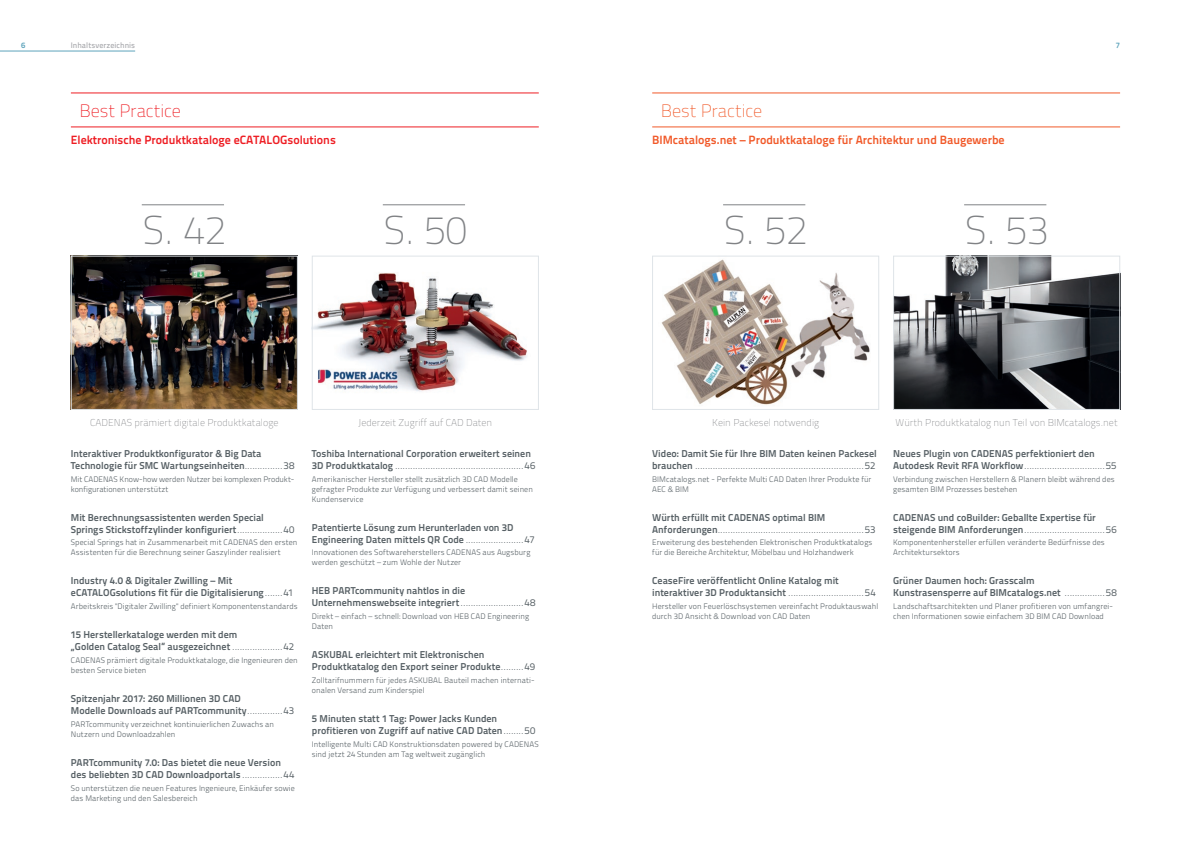
<style>
.page{position:relative;width:1191px;height:842px;background:#fff}
.page>*{position:absolute;margin:0;border:0;box-sizing:border-box;transform-origin:0 0}
.t1{font:40px "Titillium Text 25 L 1 wt";color:#808285}
.t2{font:18px "Titillium Text 25 L 1 wt";color:#ee1d23}
.t3{font:18px "Titillium Text 25 L 1 wt";color:#f15929}
.t4{font:12px "Titillium Text 25 L 800 wt";color:#f15929}
.t5{font:12px "Titillium Text 25 L 800 wt";color:#ee1d23}
.t6{font:10px/12px "Titillium Text 25 L 800 wt";color:#576065}
.t7{font:300 10px "Humanist 521 BT";color:#576065}
.t8{font:10px "Titillium Text 25 L 1 wt";color:#808285}
.t9{font:8px/10px "Titillium Text 25 L 250 wt";letter-spacing:.01em;color:#576065}
.t10{font:8px "Titillium Text 25 L 600 wt";letter-spacing:.005em;color:#a8a9ad}
.t11{font:8px "Titillium Text 25 L 800 wt";color:#5da3bb}
.s1{font-family:"Humanist 521 BT";font-weight:300}
.s2{font-family:"Titillium Text 25 L 400 wt"}
.s3{font-family:"Titillium Text 25 L 800 wt";font-weight:400}
.s4{font-family:"Titillium Text 25 L 400 wt";font-weight:400}
</style>
<div class="page">
<hr style="left:0;top:51px;width:135px;height:1px;background:#5da3bb">
<hr style="left:71px;top:93px;width:468px;height:1px;background:#ee1d23">
<hr style="left:71px;top:127px;width:468px;height:1px;background:#ee1d23">
<img style="left:73px;top:258px;width:223px;height:150px">
<div style="left:71px;top:256px;width:227px;height:154px;border:1px solid #dfe4e8"></div>
<hr style="left:142px;top:204px;width:82px;height:1px;background:#808285">
<img style="left:314px;top:272px;width:213px;height:120px">
<div style="left:312px;top:256px;width:227px;height:154px;border:1px solid #dfe4e8"></div>
<hr style="left:383px;top:204px;width:82px;height:1px;background:#808285">
<hr style="left:652px;top:93px;width:468px;height:1px;background:#f15929">
<hr style="left:652px;top:127px;width:468px;height:1px;background:#f15929">
<img style="left:661px;top:259px;width:209px;height:146px">
<div style="left:652px;top:256px;width:227px;height:154px;border:1px solid #dfe4e8"></div>
<hr style="left:723px;top:204px;width:82px;height:1px;background:#808285">
<img style="left:895px;top:258px;width:223px;height:150px">
<div style="left:893px;top:256px;width:227px;height:154px;border:1px solid #dfe4e8"></div>
<hr style="left:964px;top:204px;width:82px;height:1px;background:#808285">
<p class="t11" style="left:21px;top:39px;width:6px">6</p>
<p class="t10" style="left:71px;top:39px;width:66px">Inhaltsverzeichnis</p>
<p class="t11" style="left:1115px;top:39px;width:6px">7</p>
<h2 class="t2" style="left:79px;top:98px;width:103px">Best Practice</h2>
<h2 class="t3" style="left:660px;top:98px;width:103px">Best Practice</h2>
<h3 class="t5" style="left:71px;top:130px;width:266px">Elektronische Produktkataloge eCATALOGsolutions</h3>
<h3 class="t4" style="left:652px;top:130px;width:354px">BIMcatalogs.net – Produktkataloge für Architektur und Baugewerbe</h3>
<h1 class="t1" style="left:143px;top:202px;width:85px">S. 42</h1>
<h1 class="t1" style="left:384px;top:202px;width:85px">S. 50</h1>
<h1 class="t1" style="left:724px;top:202px;width:85px">S. 52</h1>
<h1 class="t1" style="left:965px;top:202px;width:85px">S. 53</h1>
<p class="t8" style="left:90px;top:416px;width:190px">CADENAS prämiert digitale Produktkataloge</p>
<p class="t8" style="left:358px;top:416px;width:136px">Jederzeit Zugriff auf CAD Daten</p>
<p class="t8" style="left:712px;top:416px;width:109px">Kein Packesel notwendig</p>
<p class="t8" style="left:895px;top:416px;width:224px">Würth Produktkatalog nun Teil von BIMcatalogs.net</p>
<p class="t6" style="left:71px;top:447px;width:225px">Interaktiver Produktkonfigurator &amp; Big Data<br>Technologie für SMC Wartungseinheiten<span class="s1">...............</span><span class="s2">38</span></p>
<p class="t9" style="left:71px;top:473px;width:225px">Mit CADENAS Know-how werden Nutzer bei komplexen Produkt&shy;konfigurationen unterstützt</p>
<p class="t6" style="left:71px;top:510px;width:225px">Mit Berechnungsassistenten werden Special<br>Springs Stickstoffzylinder konfiguriert<span class="s1">..................</span><span class="s2">40</span></p>
<p class="t9" style="left:71px;top:537px;width:228px">Special Springs hat in Zusammenarbeit mit CADENAS den ersten<br>Assistenten für die Berechnung seiner Gaszylinder realisiert</p>
<p class="t6" style="left:71px;top:574px;width:224px">Industry 4.0 &amp; Digitaler Zwilling – Mit eCATALOGsolutions fit für die Digitalisierung<span class="s1">.......</span><span class="s2">41</span></p>
<p class="t9" style="left:71px;top:601px;width:228px">Arbeitskreis "Digitaler Zwilling" definiert Komponentenstandards</p>
<p class="t6" style="left:71px;top:628px;width:225px">15 Herstellerkataloge werden mit dem<br>„Golden Catalog Seal“ ausgezeichnet <span class="s1">....................</span><span class="s2">42</span></p>
<p class="t9" style="left:71px;top:655px;width:228px">CADENAS prämiert digitale Produktkataloge, die Ingenieuren den besten Service bieten</p>
<p class="t6" style="left:71px;top:692px;width:225px">Spitzenjahr 2017: 260 Millionen 3D CAD<br>Modelle Downloads auf PARTcommunity<span class="s1">..............</span><span class="s2">43</span></p>
<p class="t9" style="left:71px;top:719px;width:205px">PARTcommunity verzeichnet kontinuierlichen Zuwachs an<br>Nutzern und Downloadzahlen</p>
<p class="t6" style="left:71px;top:756px;width:225px">PARTcommunity 7.0: Das bietet die neue Version des beliebten 3D CAD Downloadportals <span class="s1">................</span><span class="s2">44</span></p>
<p class="t9" style="left:71px;top:783px;width:225px">So unterstützen die neuen Features Ingenieure, Einkäufer sowie das Marketing und den Salesbereich</p>
<p class="t6" style="left:312px;top:447px;width:220px">Toshiba International Corporation erweitert seinen</p>
<p class="t7" style="left:312px;top:459px;width:225px"><span class="s3">3D Produktkatalog</span> ...................................................<span class="s4">46</span></p>
<p class="t9" style="left:312px;top:473px;width:222px">Amerikanischer Hersteller stellt zusätzlich 3D CAD Modelle gefragter Produkte zur Verfügung und verbessert damit seinen<br>Kundenservice</p>
<p class="t6" style="left:312px;top:520px;width:224px">Patentierte Lösung zum Herunterladen von 3D<br>Engineering Daten mittels QR Code <span class="s1">.......................</span><span class="s2">47</span></p>
<p class="t9" style="left:312px;top:547px;width:220px">Innovationen des Softwareherstellers CADENAS aus Augsburg werden geschützt – zum Wohle der Nutzer</p>
<p class="t6" style="left:312px;top:584px;width:225px">HEB PARTcommunity nahtlos in die<br>Unternehmenswebseite integriert<span class="s1">.........................</span><span class="s2">48</span></p>
<p class="t9" style="left:312px;top:611px;width:219px">Direkt – einfach – schnell: Download von HEB CAD Engineering<br>Daten</p>
<p class="t6" style="left:312px;top:648px;width:225px">ASKUBAL erleichtert mit Elektronischen<br>Produktkatalog den Export seiner Produkte<span class="s1">.........</span><span class="s2">49</span></p>
<p class="t9" style="left:312px;top:675px;width:224px">Zolltarifnummern für jedes ASKUBAL Bauteil machen internati&shy;onalen Versand zum Kinderspiel</p>
<p class="t6" style="left:312px;top:712px;width:225px">5 Minuten statt 1 Tag: Power Jacks Kunden profitieren von Zugriff auf native CAD Daten<span class="s1">........</span><span class="s2">50</span></p>
<p class="t9" style="left:312px;top:739px;width:228px">Intelligente Multi CAD Konstruktionsdaten powered by CADENAS sind jetzt 24 Stunden am Tag weltweit zugänglich</p>
<p class="t6" style="left:652px;top:447px;width:226px">Video: Damit Sie für Ihre BIM Daten keinen Packesel</p>
<p class="t7" style="left:652px;top:459px;width:225px"><span class="s3">brauchen</span> ...................................................................<span class="s4">52</span></p>
<p class="t9" style="left:652px;top:473px;width:221px">BIMcatalogs.net - Perfekte Multi CAD Daten Ihrer Produkte für<br>AEC &amp; BIM</p>
<p class="t6" style="left:652px;top:510px;width:175px">Würth erfüllt mit CADENAS optimal BIM</p>
<p class="t7" style="left:652px;top:523px;width:225px"><span class="s3">Anforderungen</span>..........................................................<span class="s4">53</span></p>
<p class="t9" style="left:652px;top:537px;width:222px">Erweiterung des bestehenden Elektronischen Produktkatalogs für die Bereiche Architektur, Möbelbau und Holzhandwerk</p>
<p class="t6" style="left:652px;top:574px;width:188px">CeaseFire veröffentlicht Online Katalog mit</p>
<p class="t7" style="left:652px;top:587px;width:225px"><span class="s3">interaktiver 3D Produktansicht</span> ..............................<span class="s4">54</span></p>
<p class="t9" style="left:652px;top:601px;width:227px">Hersteller von Feuerlöschsystemen vereinfacht Produktauswahl durch 3D Ansicht &amp; Download von CAD Daten</p>
<p class="t6" style="left:893px;top:447px;width:203px">Neues Plugin von CADENAS perfektioniert den</p>
<p class="t7" style="left:893px;top:459px;width:225px"><span class="s3">Autodesk Revit RFA Workflow</span>................................<span class="s4">55</span></p>
<p class="t9" style="left:893px;top:473px;width:223px">Verbindung zwischen Herstellern &amp; Planern bleibt während des gesamten BIM Prozesses bestehen</p>
<p class="t6" style="left:893px;top:510px;width:204px">CADENAS und coBuilder: Geballte Expertise für</p>
<p class="t7" style="left:893px;top:523px;width:225px"><span class="s3">steigende BIM Anforderungen</span>................................<span class="s4">56</span></p>
<p class="t9" style="left:893px;top:537px;width:213px">Komponentenhersteller erfüllen veränderte Bedürfnisse des<br>Architektursektors</p>
<p class="t6" style="left:893px;top:574px;width:225px">Grüner Daumen hoch: Grasscalm<br>Kunstrasensperre auf BIMcatalogs.net <span class="s1">................</span><span class="s2">58</span></p>
<p class="t9" style="left:893px;top:601px;width:221px">Landschaftsarchitekten und Planer profitieren von umfangrei&shy;chen Informationen sowie einfachem 3D BIM CAD Download</p>
</div>
